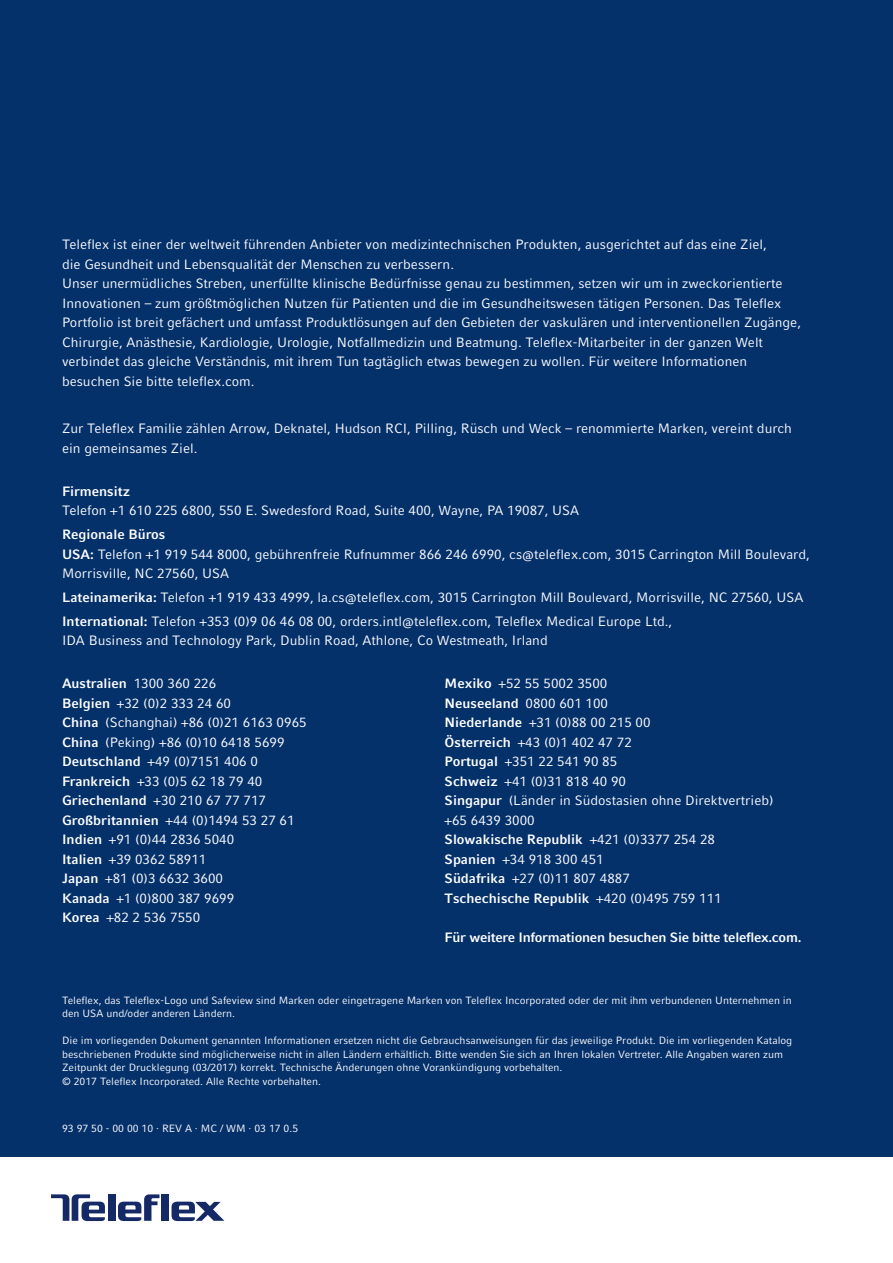
<style>
.page{position:relative;width:893px;height:1263px;background:#fff}
.page>*{position:absolute;margin:0;border:0;box-sizing:border-box;transform-origin:0 0}
.t1{font:13.5px/19.5px "Compatil Fact LT Pro";color:#fff}
.t2{font:700 13.5px "Compatil Fact LT Pro";letter-spacing:-.02em;color:#fff}
.t3{font:700 13.5px "Compatil Fact LT Pro";color:#fff}
.t4{font:10.5px/13.5px "Compatil Fact LT Pro";color:#fff}
.s1{font-weight:700}
</style>
<div class="page">
<div style="left:0;top:0;width:893px;height:1157px;background:#05316b"></div>
<div style="left:161px;top:1194px;width:8px;height:27px;background:#152967"></div>
<svg style="left:118px;top:1194px;width:41px;height:27px"></svg>
<div style="left:108px;top:1194px;width:7px;height:27px;background:#152967"></div>
<svg style="left:172px;top:1201px;width:52px;height:20px"></svg>
<svg style="left:51px;top:1194px;width:54px;height:27px"></svg>
<p class="t1" style="left:62px;top:235px;width:740px">Teleflex ist einer der weltweit führenden Anbieter von medizintechnischen Produkten, ausgerichtet auf das eine Ziel,<br>die Gesundheit und Lebensqualität der Menschen zu verbessern.<br>Unser unermüdliches Streben, unerfüllte klinische Bedürfnisse genau zu bestimmen, setzen wir um in zweckorientierte Innovationen – zum größtmöglichen Nutzen für Patienten und die im Gesundheitswesen tätigen Personen. Das Teleflex Portfolio ist breit gefächert und umfasst Produktlösungen auf den Gebieten der vaskulären und interventionellen Zugänge, Chirurgie, Anästhesie, Kardiologie, Urologie, Notfallmedizin und Beatmung. Teleflex-Mitarbeiter in der ganzen Welt verbindet das gleiche Verständnis, mit ihrem Tun tagtäglich etwas bewegen zu wollen. Für weitere Informationen besuchen Sie bitte teleflex.com.</p>
<p class="t1" style="left:62px;top:419px;width:731px">Zur Teleflex Familie zählen Arrow, Deknatel, Hudson RCI, Pilling, Rüsch und Weck – renommierte Marken, vereint durch ein gemeinsames Ziel.</p>
<p class="t3" style="left:62px;top:483px;width:70px">Firmensitz</p>
<p class="t1" style="left:62px;top:501px;width:519px">Telefon +1 610 225 6800, 550 E. Swedesford Road, Suite 400, Wayne, PA 19087, USA</p>
<p class="t1" style="left:62px;top:525px;width:749px"><span class="s1">Regionale Büros<br>USA:</span> Telefon +1 919 544 8000, gebührenfreie Rufnummer 866 246 6990, cs@teleflex.com, 3015 Carrington Mill Boulevard,<br>Morrisville, NC 27560, USA</p>
<p class="t1" style="left:62px;top:585px;width:743px;line-height:23.7px"><span class="s1">Lateinamerika:</span> Telefon +1 919 433 4999, la.cs@teleflex.com, 3015 Carrington Mill Boulevard, Morrisville, NC 27560, USA<br><span class="s1">International:</span> Telefon +353 (0)9 06 46 08 00, orders.intl@teleflex.com, Teleflex Medical Europe Ltd.,</p>
<p class="t1" style="left:62px;top:631px;width:487px">IDA Business and Technology Park, Dublin Road, Athlone, Co Westmeath, Irland</p>
<p class="t1" style="left:62px;top:674px;width:246px"><span class="s1">Australien</span> 1300 360 226<br><span class="s1">Belgien</span> +32 (0)2 333 24 60<br><span class="s1">China</span> (Schanghai) +86 (0)21 6163 0965<br><span class="s1">China</span> (Peking) +86 (0)10 6418 5699<br><span class="s1">Deutschland</span> +49 (0)7151 406 0<br><span class="s1">Frankreich</span> +33 (0)5 62 18 79 40<br><span class="s1">Griechenland</span> +30 210 67 77 717<br><span class="s1">Großbritannien</span> +44 (0)1494 53 27 61<br><span class="s1">Indien</span> +91 (0)44 2836 5040<br><span class="s1">Italien</span> +39 0362 58911<br><span class="s1">Japan</span> +81 (0)3 6632 3600<br><span class="s1">Kanada</span> +1 (0)800 387 9699<br><span class="s1">Korea</span> +82 2 536 7550</p>
<p class="t1" style="left:445px;top:674px;width:330px"><span class="s1">Mexiko</span> +52 55 5002 3500<br><span class="s1">Neuseeland</span> 0800 601 100<br><span class="s1">Niederlande</span> +31 (0)88 00 215 00<br><span class="s1">Österreich</span> +43 (0)1 402 47 72<br><span class="s1">Portugal</span> +351 22 541 90 85<br><span class="s1">Schweiz</span> +41 (0)31 818 40 90<br><span class="s1">Singapur</span> (Länder in Südostasien ohne Direktvertrieb) +65 6439 3000<br><span class="s1">Slowakische Republik</span> +421 (0)3377 254 28<br><span class="s1">Spanien</span> +34 918 300 451<br><span class="s1">Südafrika</span> +27 (0)11 807 4887<br><span class="s1">Tschechische Republik</span> +420 (0)495 759 111</p>
<p class="t2" style="left:445px;top:929px;width:358px">Für weitere Informationen besuchen Sie bitte teleflex.com.</p>
<p class="t4" style="left:62px;top:993px;width:731px">Teleflex, das Teleflex-Logo und Safeview sind Marken oder eingetragene Marken von Teleflex Incorporated oder der mit ihm verbundenen Unternehmen in den USA und/oder anderen Ländern.</p>
<p class="t4" style="left:62px;top:1034px;width:732px">Die im vorliegenden Dokument genannten Informationen ersetzen nicht die Gebrauchsanweisungen für das jeweilige Produkt. Die im vorliegenden Katalog beschriebenen Produkte sind möglicherweise nicht in allen Ländern erhältlich. Bitte wenden Sie sich an Ihren lokalen Vertreter. Alle Angaben waren zum Zeitpunkt der Drucklegung (03/2017) korrekt. Technische Änderungen ohne Vorankündigung vorbehalten.<br>© 2017 Teleflex Incorporated. Alle Rechte vorbehalten.</p>
<p class="t4" style="left:62px;top:1122px;width:238px">93 97 50 - 00 00 10 · REV A · MC / WM · 03 17 0.5</p>
</div>
